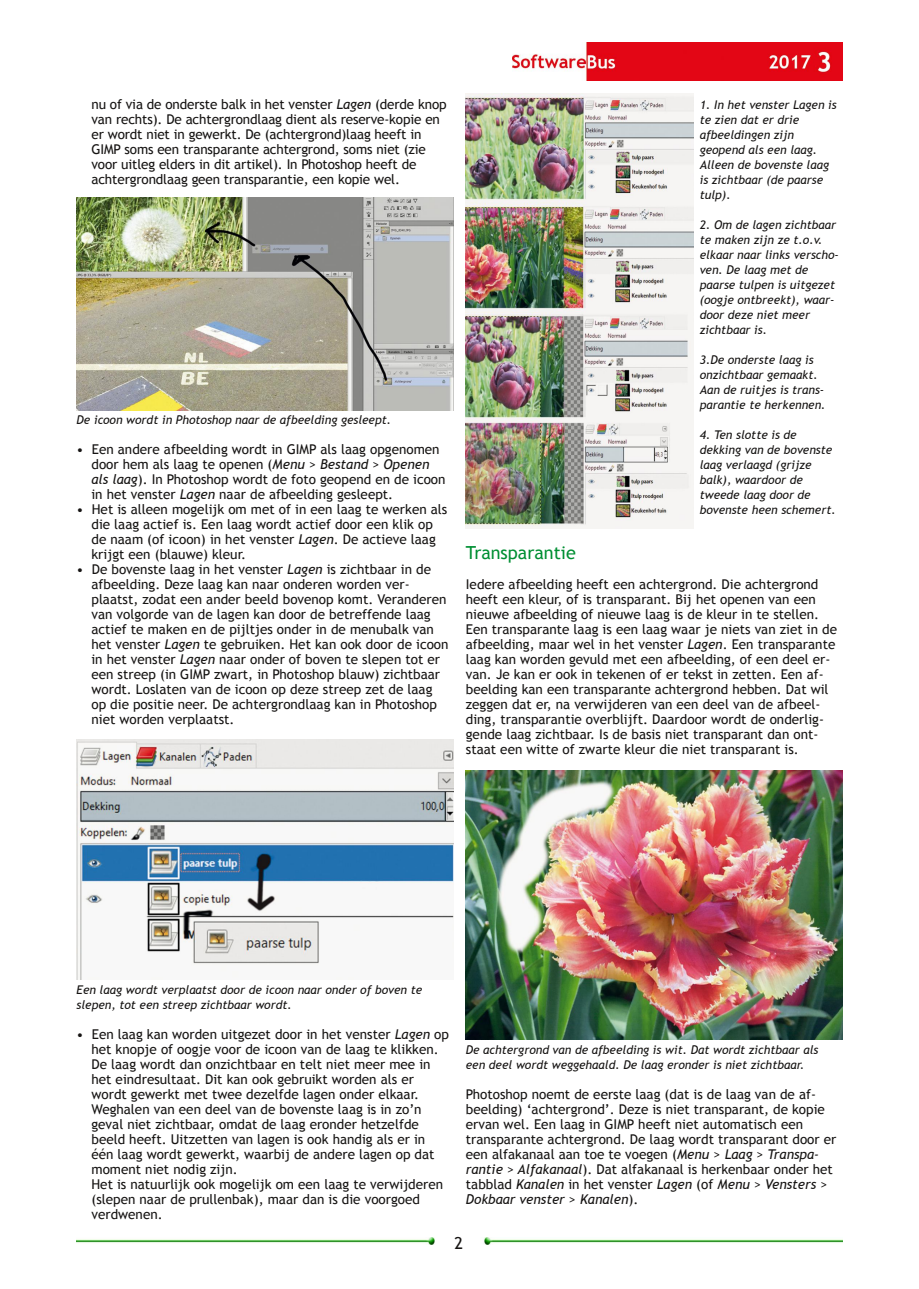
<style>
.page{position:relative;width:919px;height:1289px;background:#fff}
.page>*{position:absolute;margin:0;border:0;box-sizing:border-box;transform-origin:0 0}
.t1{font:18px "Trebuchet MS";color:#008f33}
.t2{font:16.5px "Trebuchet MS";color:#161413}
.t3{font:13.5px/15px "Trebuchet MS";color:#161413}
.t4{font:italic 12px/15px "Trebuchet MS";color:#161413}
.s1{font-style:italic}
</style>
<div class="page">
<img style="left:512px;top:43px;width:330px;height:38px">
<img style="left:77px;top:1237px;width:358px;height:7px">
<img style="left:484px;top:1237px;width:358px;height:7px">
<img style="left:77px;top:197px;width:376px;height:213px">
<img style="left:77px;top:739px;width:376px;height:240px">
<img style="left:466px;top:94px;width:227px;height:434px">
<img style="left:466px;top:770px;width:376px;height:269px">
<p class="t3" style="left:91px;top:96px;width:357px">nu of via de onderste balk in het venster <span class="s1">Lagen</span> (derde knop van rechts). De achtergrondlaag dient als reserve‐kopie en er wordt niet in gewerkt. De (achtergrond)laag heeft in GIMP soms een transparante achtergrond, soms niet (zie voor uitleg elders in dit artikel). In Photoshop heeft de achtergrondlaag geen transparantie, een kopie wel.</p>
<p class="t4" style="left:77px;top:412px;width:316px">De icoon wordt in Photoshop naar de afbeelding gesleept.</p>
<p class="t3" style="left:91px;top:441px;width:355px;text-indent:-15px">• Een andere afbeelding wordt in GIMP als laag opgenomen door hem als laag te openen (<span class="s1">Menu</span> &gt; <span class="s1">Bestand</span> &gt; <span class="s1">Openen als laag</span>). In Photoshop wordt de foto geopend en de icoon in het venster <span class="s1">Lagen</span> naar de afbeelding gesleept.</p>
<p class="t3" style="left:91px;top:501px;width:357px;text-indent:-15px">• Het is alleen mogelijk om met of in een laag te werken als die laag actief is. Een laag wordt actief door een klik op de naam (of icoon) in het venster <span class="s1">Lagen</span>. De actieve laag krijgt een (blauwe) kleur.</p>
<p class="t3" style="left:91px;top:561px;width:358px;text-indent:-15px">• De bovenste laag in het venster <span class="s1">Lagen</span> is zichtbaar in de afbeelding. Deze laag kan naar onderen worden ver‐ plaatst, zodat een ander beeld bovenop komt. Veranderen van volgorde van de lagen kan door de betreffende laag actief te maken en de pijltjes onder in de menubalk van het venster <span class="s1">Lagen</span> te gebruiken. Het kan ook door de icoon in het venster <span class="s1">Lagen</span> naar onder of boven te slepen tot er een streep (in GIMP zwart, in Photoshop blauw) zichtbaar wordt. Loslaten van de icoon op deze streep zet de laag op die positie neer. De achtergrondlaag kan in Photoshop niet worden verplaatst.</p>
<p class="t4" style="left:699px;top:97px;width:138px">1. In het venster Lagen is te zien dat er drie afbeeldingen zijn geopend als een laag.<br>Alleen de bovenste laag is zichtbaar (de paarse tulp).</p>
<p class="t4" style="left:699px;top:217px;width:141px">2. Om de lagen zichtbaar te maken zijn ze t.o.v. elkaar naar links verscho‐ ven. De laag met de paarse tulpen is uitgezet (oogje ontbreekt), waar‐ door deze niet meer zichtbaar is.</p>
<p class="t4" style="left:699px;top:352px;width:127px">3.De onderste laag is onzichtbaar gemaakt.<br>Aan de ruitjes is trans‐ parantie te herkennen.</p>
<p class="t4" style="left:699px;top:427px;width:138px">4. Ten slotte is de dekking van de bovenste laag verlaagd (grijze balk), waardoor de tweede laag door de bovenste heen schemert.</p>
<h1 class="t1" style="left:466px;top:542px;width:111px">Transparantie</h1>
<p class="t3" style="left:466px;top:576px;width:373px">Iedere afbeelding heeft een achtergrond. Die achtergrond heeft een kleur, of is transparant. Bij het openen van een nieuwe afbeelding of nieuwe laag is de kleur in te stellen.<br>Een transparante laag is een laag waar je niets van ziet in de afbeelding, maar wel in het venster <span class="s1">Lagen</span>. Een transparante laag kan worden gevuld met een afbeelding, of een deel er‐ van. Je kan er ook in tekenen of er tekst in zetten. Een af‐ beelding kan een transparante achtergrond hebben. Dat wil zeggen dat er, na verwijderen van een deel van de afbeel‐ ding, transparantie overblijft. Daardoor wordt de onderlig‐ gende laag zichtbaar. Is de basis niet transparant dan ont‐ staat een witte of zwarte kleur die niet transparant is.</p>
<p class="t4" style="left:77px;top:982px;width:347px">Een laag wordt verplaatst door de icoon naar onder of boven te slepen, tot een streep zichtbaar wordt.</p>
<p class="t3" style="left:91px;top:1026px;width:359px;text-indent:-15px">• Een laag kan worden uitgezet door in het venster <span class="s1">Lagen</span> op het knopje of oogje voor de icoon van de laag te klikken.<br>De laag wordt dan onzichtbaar en telt niet meer mee in het eindresultaat. Dit kan ook gebruikt worden als er wordt gewerkt met twee dezelfde lagen onder elkaar.<br>Weghalen van een deel van de bovenste laag is in zo’n geval niet zichtbaar, omdat de laag eronder hetzelfde beeld heeft. Uitzetten van lagen is ook handig als er in één laag wordt gewerkt, waarbij de andere lagen op dat moment niet nodig zijn.<br>Het is natuurlijk ook mogelijk om een laag te verwijderen (slepen naar de prullenbak), maar dan is die voorgoed verdwenen.</p>
<p class="t4" style="left:466px;top:1042px;width:354px">De achtergrond van de afbeelding is wit. Dat wordt zichtbaar als een deel wordt weggehaald. De laag eronder is niet zichtbaar.</p>
<p class="t3" style="left:466px;top:1086px;width:372px">Photoshop noemt de eerste laag (dat is de laag van de af‐ beelding) ‘achtergrond’. Deze is niet transparant, de kopie ervan wel. Een laag in GIMP heeft niet automatisch een transparante achtergrond. De laag wordt transparant door er een alfakanaal aan toe te voegen (<span class="s1">Menu</span> &gt; <span class="s1">Laag</span> &gt; <span class="s1">Transpa‐ rantie</span> &gt; <span class="s1">Alfakanaal</span>). Dat alfakanaal is herkenbaar onder het tabblad <span class="s1">Kanalen</span> in het venster <span class="s1">Lagen</span> (of <span class="s1">Menu</span> &gt; <span class="s1">Vensters</span> &gt; <span class="s1">Dokbaar venster</span> &gt; <span class="s1">Kanalen</span>).</p>
<p class="t2" style="left:454px;top:1233px;width:10px">2</p>
</div>
